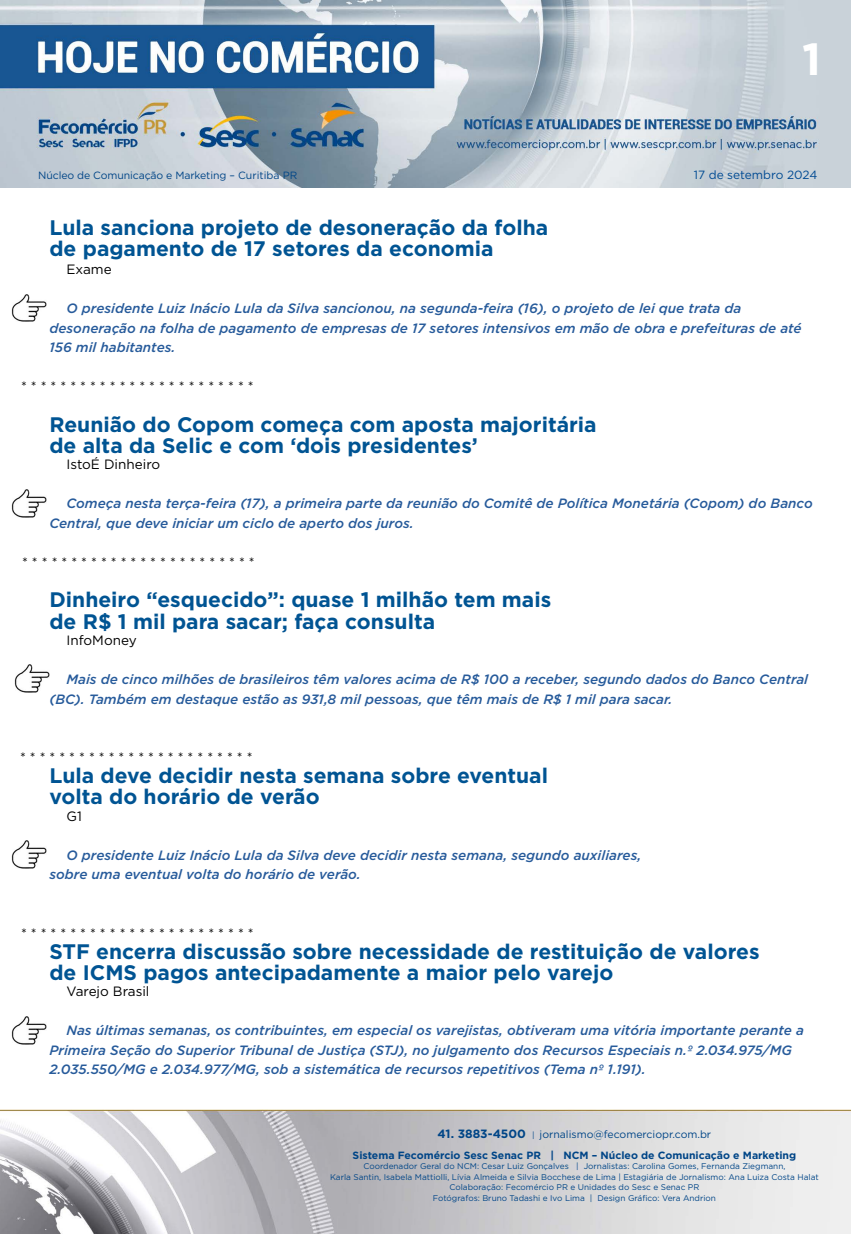
<style>
.page{position:relative;width:851px;height:1234px;background:#fff}
.page>*{position:absolute;margin:0;border:0;box-sizing:border-box;transform-origin:0 0}
.t1{font:700 45px "Gotham";color:#fff}
.t2{font:700 21px/21px "Gotham";color:#005493}
.t3{font:italic 500 13.5px/19.5px "Gotham";color:#275b9b}
.t4{font:13.5px "Gotham";color:#000}
.t5{font:11.85px "Gotham";color:#004a93}
.t6{font:700 10.5px/21px "Gotham";color:#004587;text-align:center}
.t7{font:10.5px "Gotham";letter-spacing:-.01em;color:#004587}
.t8{font:8.25px/10.5px "Gotham";color:#004587;text-align:center}
.s1{font-size:12px}
.s2{font-weight:400;font-size:8.25px}
.s3{font-weight:400}
</style>
<div class="page">
<img style="left:0;top:0;width:850px;height:188px">
<img style="left:0;top:1109px;width:850px;height:124px">
<img style="left:12px;top:489px;width:35px;height:28px">
<img style="left:12px;top:294px;width:35px;height:28px">
<img style="left:14px;top:664px;width:35px;height:28px">
<img style="left:12px;top:840px;width:35px;height:28px">
<img style="left:12px;top:1016px;width:35px;height:27px">
<p class="t7" style="left:38px;top:168px;width:260px">Núcleo de Comunicação e Marketing – Curitiba PR</p>
<h1 class="t1" style="left:802px;top:29px;width:20px">1</h1>
<p class="t5" style="left:693px;top:167px;width:125px">17 de setembro 2024</p>
<h2 class="t2" style="left:49px;top:217px;width:500px">Lula sanciona projeto de desoneração da folha de pagamento de 17 setores da economia</h2>
<p class="t4" style="left:66px;top:261px;width:47px">Exame</p>
<p class="t3" style="left:49px;top:298px;width:753px;text-indent:17px">O presidente Luiz Inácio Lula da Silva sancionou, na segunda-feira (16), o projeto de lei que trata da desoneração na folha de pagamento de empresas de 17 setores intensivos em mão de obra e prefeituras de até<br>156 mil habitantes.</p>
<p class="t4" style="left:21px;top:378px;width:234px">* * * * * * * * * * * * * * * * * * * * * * * *</p>
<h2 class="t2" style="left:49px;top:413px;width:548px">Reunião do Copom começa com aposta majoritária de alta da Selic e com ‘dois presidentes’</h2>
<p class="t4" style="left:66px;top:456px;width:95px">IstoÉ Dinheiro</p>
<p class="t3" style="left:49px;top:493px;width:764px;text-indent:17px">Começa nesta terça-feira (17), a primeira parte da reunião do Comitê de Política Monetária (Copom) do Banco<br>Central, que deve iniciar um ciclo de aperto dos juros.</p>
<p class="t4" style="left:22px;top:553px;width:234px">* * * * * * * * * * * * * * * * * * * * * * * *</p>
<h2 class="t2" style="left:49px;top:589px;width:503px">Dinheiro “esquecido”: quase 1 milhão tem mais de R$ 1 mil para sacar; faça consulta</h2>
<p class="t4" style="left:66px;top:631px;width:72px">InfoMoney</p>
<p class="t3" style="left:49px;top:669px;width:760px;text-indent:17px">Mais de cinco milhões de brasileiros têm valores acima de R$ 100 a receber, segundo dados do Banco Central (BC). Também em destaque estão as 931,8 mil pessoas, que têm mais de R$ 1 mil para sacar.</p>
<p class="t4" style="left:20px;top:748px;width:234px">* * * * * * * * * * * * * * * * * * * * * * * *</p>
<h2 class="t2" style="left:49px;top:764px;width:500px">Lula deve decidir nesta semana sobre eventual volta do horário de verão</h2>
<p class="t4" style="left:66px;top:807px;width:17px">G1</p>
<p class="t3" style="left:49px;top:844px;width:593px;text-indent:17px">O presidente Luiz Inácio Lula da Silva deve decidir nesta semana, segundo auxiliares, sobre uma eventual volta do horário de verão.</p>
<p class="t4" style="left:21px;top:924px;width:234px">* * * * * * * * * * * * * * * * * * * * * * * *</p>
<h2 class="t2" style="left:49px;top:940px;width:711px">STF encerra discussão sobre necessidade de restituição de valores de ICMS pagos antecipadamente a maior pelo varejo</h2>
<p class="t4" style="left:66px;top:982px;width:84px">Varejo Brasil</p>
<p class="t3" style="left:49px;top:1020px;width:755px;text-indent:17px">Nas últimas semanas, os contribuintes, em especial os varejistas, obtiveram uma vitória importante perante a<br>Primeira Seção do Superior Tribunal de Justiça (STJ), no julgamento dos Recursos Especiais n.º 2.034.975/MG<br>2.035.550/MG e 2.034.977/MG, sob a sistemática de recursos repetitivos (Tema nº 1.191).</p>
<p class="t6" style="left:352px;top:1122px;width:445px"><span class="s1">41. 3883-4500</span> <span class="s2">|</span> <span class="s3">jornalismo@fecomerciopr.com.br<br></span>Sistema Fecomércio Sesc Senac PR | NCM – Núcleo de Comunicação e Marketing</p>
<p class="t8" style="left:330px;top:1160px;width:490px">Coordenador Geral do NCM: Cesar Luiz Gonçalves | Jornalistas: Carolina Gomes, Fernanda Ziegmann,<br>Karla Santin, Isabela Mattiolli, Lívia Almeida e Silvia Bocchese de Lima | Estagiária de Jornalismo: Ana Luiza Costa Halat Colaboração: Fecomércio PR e Unidades do Sesc e Senac PR<br>Fotógrafos: Bruno Tadashi e Ivo Lima | Design Gráfico: Vera Andrion</p>
</div>
